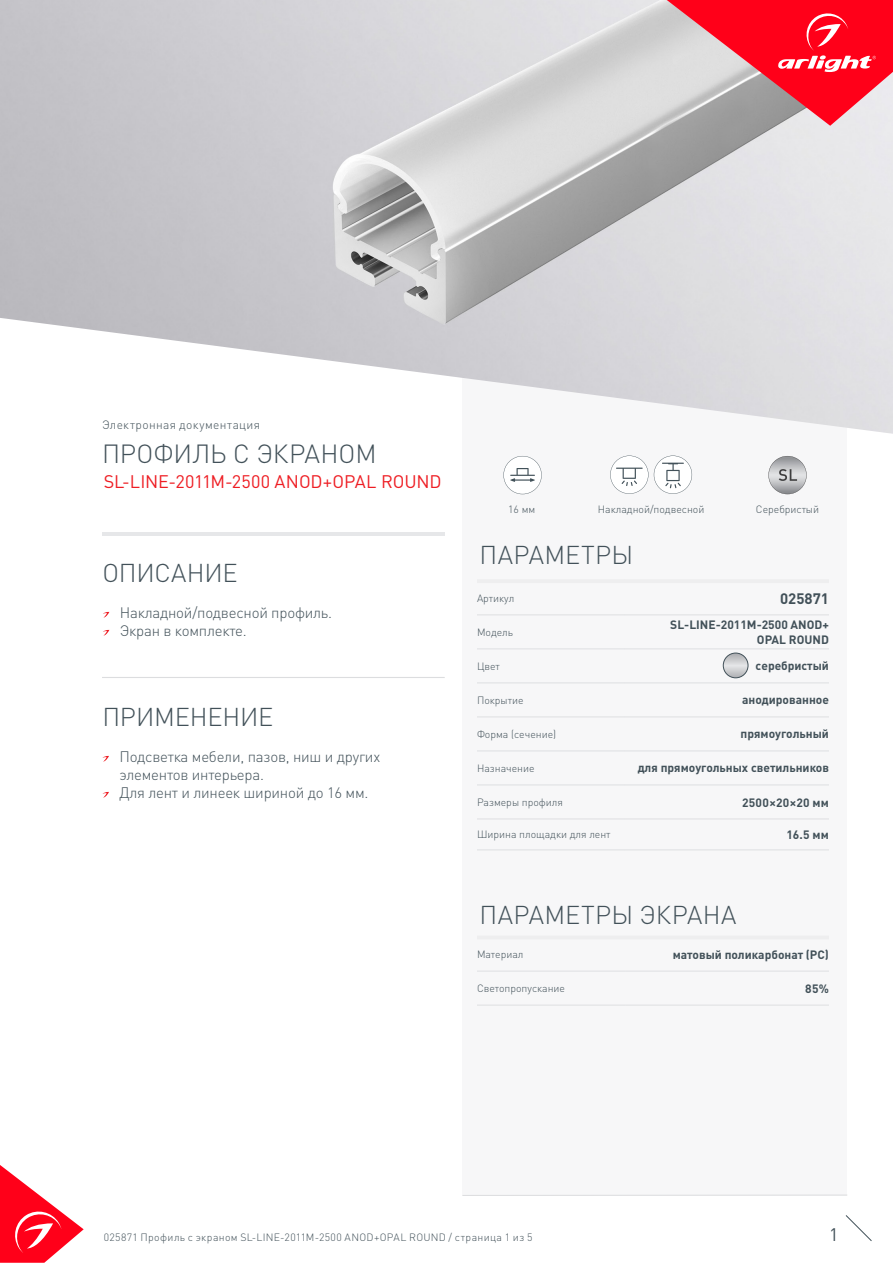
<style>
.page{position:relative;width:893px;height:1263px;background:#fff}
.page>*{position:absolute;margin:0;border:0;box-sizing:border-box;transform-origin:0 0}
.t1{font:300 25.95px "DIN Pro";letter-spacing:-.005em;color:#425159}
.t2{font:300 25.5px "DIN Pro";letter-spacing:-.005em;color:#425159}
.t3{font:300 25.5px "DIN Pro";letter-spacing:.02em;color:#425159}
.t4{font:300 25.5px "DIN Pro";letter-spacing:.015em;color:#425159}
.t5{font:18px "DIN Pro";letter-spacing:-.005em;color:#ee1d23}
.t6{font:18px "DIN Pro";color:#425159}
.t7{font:300 15px/18px "DIN Pro";letter-spacing:-.015em;color:#425159}
.t8{font:700 15px "DIN Pro";color:#425159}
.t9{font:700 12px/14.4px "DIN Pro";color:#425159;text-align:right}
.t10{font:300 12px "DIN Pro";letter-spacing:.03em;color:#425159}
.t11{font:700 12px "DIN Pro";letter-spacing:.025em;color:#425159}
.t12{font:300 10.5px "DIN Pro";color:#425159}
.t13{font:300 10.5px "DIN Pro";letter-spacing:.03em;color:#425159}
</style>
<div class="page">
<svg style="left:0;top:1165px;width:84px;height:98px"></svg>
<svg style="left:845px;top:1215px;width:27px;height:26px"></svg>
<div style="left:462px;top:250px;width:385px;height:946px;background:#f7f7f8"></div>
<img style="left:0;top:0;width:893px;height:434px">
<svg style="left:768px;top:456px;width:39px;height:38px"></svg>
<hr style="left:102px;top:533px;width:342px;height:3px;background:#e6e7e9">
<hr style="left:477px;top:579px;width:148px;height:4px;background:#eeeeef">
<hr style="left:625px;top:579px;width:204px;height:4px;background:#eeeeef">
<hr style="left:477px;top:614px;width:148px;height:1px;background:#e6e7e9">
<hr style="left:625px;top:614px;width:204px;height:1px;background:#e6e7e9">
<hr style="left:477px;top:648px;width:148px;height:2px;background:#e6e7e9">
<hr style="left:625px;top:648px;width:204px;height:2px;background:#e6e7e9">
<hr style="left:477px;top:682px;width:148px;height:2px;background:#e6e7e9">
<hr style="left:625px;top:682px;width:204px;height:2px;background:#e6e7e9">
<hr style="left:477px;top:716px;width:148px;height:2px;background:#e6e7e9">
<hr style="left:625px;top:716px;width:204px;height:2px;background:#e6e7e9">
<hr style="left:477px;top:750px;width:148px;height:2px;background:#e6e7e9">
<hr style="left:625px;top:750px;width:204px;height:2px;background:#e6e7e9">
<hr style="left:477px;top:784px;width:148px;height:2px;background:#e6e7e9">
<hr style="left:625px;top:784px;width:204px;height:2px;background:#e6e7e9">
<hr style="left:477px;top:818px;width:148px;height:2px;background:#e6e7e9">
<hr style="left:625px;top:818px;width:204px;height:2px;background:#e6e7e9">
<hr style="left:477px;top:849px;width:148px;height:2px;background:#e6e7e9">
<hr style="left:625px;top:849px;width:204px;height:2px;background:#e6e7e9">
<hr style="left:462px;top:1195px;width:385px;height:1px;background:#dcdddf">
<svg style="left:667px;top:0;width:226px;height:126px;background:#e75c6a"></svg>
<svg style="left:103px;top:612px;width:6px;height:6px"></svg>
<svg style="left:103px;top:630px;width:6px;height:6px"></svg>
<svg style="left:102px;top:756px;width:7px;height:6px"></svg>
<svg style="left:102px;top:792px;width:7px;height:6px"></svg>
<hr style="left:102px;top:677px;width:343px;height:1px;background:#dcdddf">
<svg style="left:723px;top:653px;width:25px;height:25px"></svg>
<div style="left:723px;top:653px;width:25px;height:25px;border:1px solid #425159;border-radius:50%"></div>
<svg style="left:503px;top:456px;width:39px;height:38px"></svg>
<svg style="left:610px;top:456px;width:38px;height:38px"></svg>
<svg style="left:654px;top:456px;width:38px;height:38px"></svg>
<hr style="left:477px;top:936px;width:148px;height:3px;background:#eeeeef">
<hr style="left:625px;top:936px;width:204px;height:3px;background:#eeeeef">
<hr style="left:477px;top:970px;width:148px;height:2px;background:#e6e7e9">
<hr style="left:625px;top:970px;width:204px;height:2px;background:#e6e7e9">
<hr style="left:477px;top:1004px;width:148px;height:2px;background:#e6e7e9">
<hr style="left:625px;top:1004px;width:204px;height:2px;background:#e6e7e9">
<p class="t10" style="left:102px;top:417px;width:160px">Электронная документация</p>
<h1 class="t1" style="left:102px;top:436px;width:276px">ПРОФИЛЬ С ЭКРАНОМ</h1>
<h3 class="t5" style="left:104px;top:470px;width:339px">SL-LINE-2011M-2500 ANOD+OPAL ROUND</h3>
<h2 class="t2" style="left:102px;top:555px;width:137px">ОПИСАНИЕ</h2>
<h3 class="t7" style="left:120px;top:602px;width:214px">Накладной/подвесной профиль.<br>Экран в комплекте.</h3>
<h2 class="t2" style="left:102px;top:699px;width:172px">ПРИМЕНЕНИЕ</h2>
<h3 class="t7" style="left:119px;top:746px;width:262px">Подсветка мебели, пазов, ниш и других элементов интерьера.<br>Для лент и линеек шириной до 16 мм.</h3>
<p class="t12" style="left:508px;top:502px;width:29px">16 мм</p>
<p class="t12" style="left:598px;top:502px;width:108px">Накладной/подвесной</p>
<p class="t12" style="left:756px;top:502px;width:65px">Серебристый</p>
<h2 class="t4" style="left:479px;top:537px;width:155px">ПАРАМЕТРЫ</h2>
<p class="t12" style="left:477px;top:591px;width:39px">Артикул</p>
<h3 class="t8" style="left:780px;top:588px;width:50px">025871</h3>
<p class="t12" style="left:477px;top:625px;width:38px">Модель</p>
<p class="t9" style="left:670px;top:617px;width:160px">SL-LINE-2011M-2500 ANOD+<br>OPAL ROUND</p>
<p class="t12" style="left:477px;top:659px;width:24px">Цвет</p>
<p class="t9" style="left:756px;top:658px;width:75px">серебристый</p>
<p class="t12" style="left:477px;top:693px;width:48px">Покрытие</p>
<p class="t9" style="left:742px;top:692px;width:88px">анодированное</p>
<p class="t12" style="left:477px;top:727px;width:81px">Форма (сечение)</p>
<p class="t9" style="left:741px;top:726px;width:90px">прямоугольный</p>
<p class="t12" style="left:477px;top:761px;width:59px">Назначение</p>
<p class="t9" style="left:638px;top:760px;width:193px">для прямоугольных светильников</p>
<p class="t12" style="left:477px;top:795px;width:87px">Размеры профиля</p>
<p class="t11" style="left:742px;top:794px;width:88px">2500×20×20 мм</p>
<p class="t12" style="left:477px;top:827px;width:135px">Ширина площадки для лент</p>
<p class="t9" style="left:787px;top:827px;width:44px">16.5 мм</p>
<h2 class="t3" style="left:479px;top:897px;width:258px">ПАРАМЕТРЫ ЭКРАНА</h2>
<p class="t12" style="left:477px;top:947px;width:48px">Материал</p>
<p class="t9" style="left:673px;top:947px;width:158px">матовый поликарбонат (PC)</p>
<p class="t12" style="left:477px;top:981px;width:90px">Светопропускание</p>
<p class="t9" style="left:805px;top:981px;width:25px">85%</p>
<p class="t13" style="left:104px;top:1230px;width:430px">025871 Профиль с экраном SL-LINE-2011M-2500 ANOD+OPAL ROUND / страница 1 из 5</p>
<h3 class="t6" style="left:829px;top:1222px;width:11px">1</h3>
</div>
